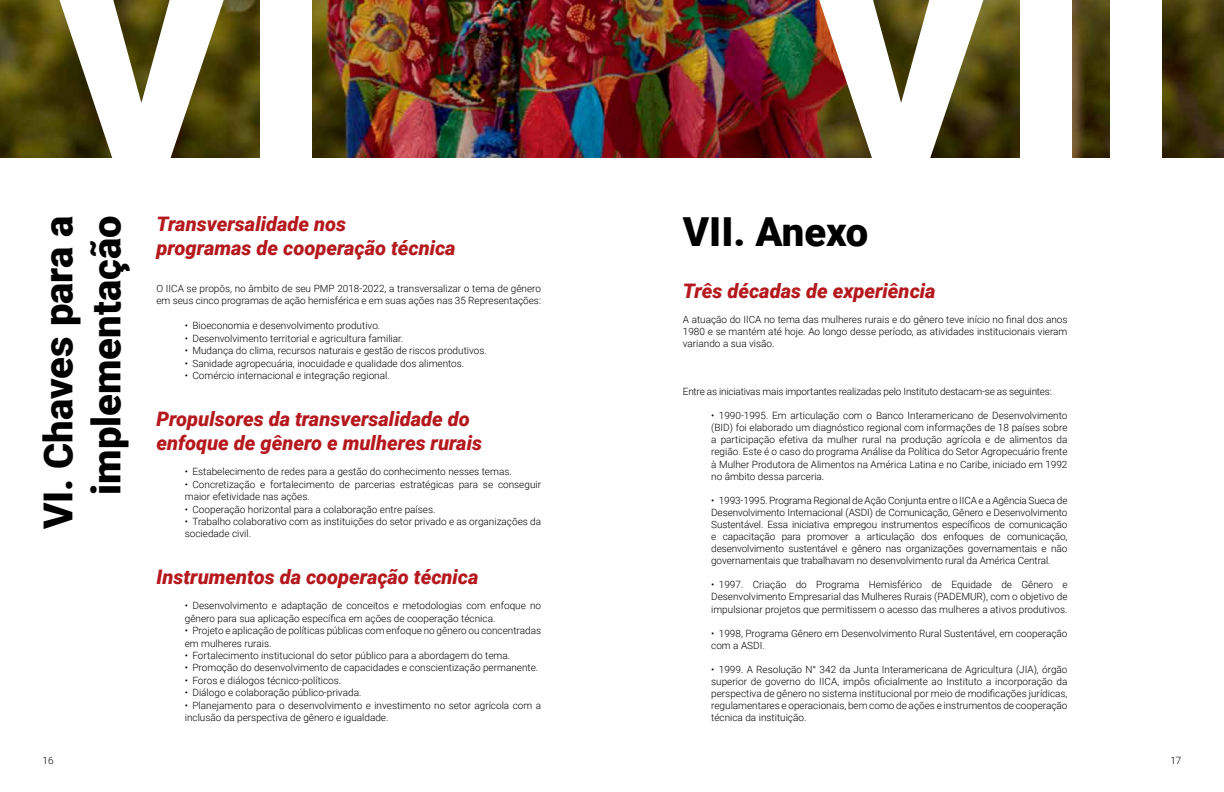
<style>
.page{position:relative;width:1224px;height:792px;background:#fff}
.page>*{position:absolute;margin:0;border:0;box-sizing:border-box;transform-origin:0 0}
.t1{font:900 300px "Roboto";color:#fff}
.t2{font:900 40px/48px "Roboto";color:#000;text-align:right}
.t3{font:italic 900 20px/24.4px "Roboto";color:#b5191e}
.t4{font:300 10px/12.1px "Roboto";color:#000}
.t5{font:300 10px "Roboto";letter-spacing:-.02em;color:#000}
</style>
<div class="page">
<img style="left:0;top:0;width:1224px;height:158px">
<h1 class="t1" style="left:43px;top:-156px;width:290px">VI</h1>
<h2 class="t2" style="left:33px;top:529px;width:315px;rotate:-90deg">VI. Chaves para a implementação</h2>
<h3 class="t3" style="left:156px;top:211px;width:301px">Transversalidade nos<br>programas de cooperação técnica</h3>
<p class="t4" style="left:156px;top:282px;width:386px;line-height:12.4px">O IICA se propôs, no âmbito de seu PMP 2018-2022, a transversalizar o tema de gênero em seus cinco programas de ação hemisférica e em suas ações nas 35 Representações:</p>
<p class="t4" style="left:185px;top:319px;width:197px">• Bioeconomia e desenvolvimento produtivo.</p>
<p class="t4" style="left:185px;top:332px;width:220px">• Desenvolvimento territorial e agricultura familiar.</p>
<p class="t4" style="left:185px;top:344px;width:304px">• Mudança do clima, recursos naturais e gestão de riscos produtivos.</p>
<p class="t4" style="left:185px;top:357px;width:281px">• Sanidade agropecuária, inocuidade e qualidade dos alimentos.</p>
<p class="t4" style="left:185px;top:369px;width:206px">• Comércio internacional e integração regional.</p>
<h3 class="t3" style="left:156px;top:406px;width:327px">Propulsores da transversalidade do enfoque de gênero e mulheres rurais</h3>
<p class="t4" style="left:185px;top:465px;width:329px">• Estabelecimento de redes para a gestão do conhecimento nesses temas.</p>
<p class="t4" style="left:185px;top:478px;width:358px;line-height:12.4px">• Concretização e fortalecimento de parcerias estratégicas para se conseguir maior efetividade nas ações.</p>
<p class="t4" style="left:185px;top:503px;width:252px">• Cooperação horizontal para a colaboração entre países.</p>
<p class="t4" style="left:185px;top:515px;width:358px;line-height:12.4px">• Trabalho colaborativo com as instituições do setor privado e as organizações da sociedade civil.</p>
<h3 class="t3" style="left:156px;top:564px;width:324px">Instrumentos da cooperação técnica</h3>
<p class="t4" style="left:185px;top:599px;width:358px;line-height:12.4px">• Desenvolvimento e adaptação de conceitos e metodologias com enfoque no gênero para sua aplicação específica em ações de cooperação técnica.</p>
<p class="t4" style="left:185px;top:624px;width:358px;line-height:12.4px">• Projeto e aplicação de políticas públicas com enfoque no gênero ou concentradas em mulheres rurais.</p>
<p class="t4" style="left:185px;top:649px;width:327px">• Fortalecimento institucional do setor público para a abordagem do tema.</p>
<p class="t4" style="left:185px;top:661px;width:355px">• Promoção do desenvolvimento de capacidades e conscientização permanente.</p>
<p class="t4" style="left:185px;top:674px;width:158px">• Foros e diálogos técnico-políticos.</p>
<p class="t4" style="left:185px;top:686px;width:178px">• Diálogo e colaboração público-privada.</p>
<p class="t4" style="left:185px;top:699px;width:358px;line-height:12.4px">• Planejamento para o desenvolvimento e investimento no setor agrícola com a inclusão da perspectiva de gênero e igualdade.</p>
<h1 class="t1" style="left:802px;top:-156px;width:381px">VII</h1>
<h2 class="t2" style="left:683px;top:206px;width:187px">VII. Anexo</h2>
<h3 class="t3" style="left:683px;top:278px;width:254px">Três décadas de experiência</h3>
<p class="t4" style="left:683px;top:313px;width:386px;text-align:justify">A atuação do IICA no tema das mulheres rurais e do gênero teve início no final dos anos 1980 e se mantém até hoje. Ao longo desse período, as atividades institucionais vieram variando a sua visão.</p>
<p class="t5" style="left:683px;top:385px;width:371px">Entre as iniciativas mais importantes realizadas pelo Instituto destacam-se as seguintes:</p>
<p class="t4" style="left:711px;top:409px;width:358px;text-align:justify">• 1990-1995. Em articulação com o Banco Interamericano de Desenvolvimento (BID) foi elaborado um diagnóstico regional com informações de 18 países sobre a participação efetiva da mulher rural na produção agrícola e de alimentos da região. Este é o caso do programa Análise da Política do Setor Agropecuário frente à Mulher Produtora de Alimentos na América Latina e no Caribe, iniciado em 1992 no âmbito dessa parceria.</p>
<p class="t4" style="left:711px;top:494px;width:358px;text-align:justify">• 1993-1995. Programa Regional de Ação Conjunta entre o IICA e a Agência Sueca de Desenvolvimento Internacional (ASDI) de Comunicação, Gênero e Desenvolvimento Sustentável. Essa iniciativa empregou instrumentos específicos de comunicação e capacitação para promover a articulação dos enfoques de comunicação, desenvolvimento sustentável e gênero nas organizações governamentais e não governamentais que trabalhavam no desenvolvimento rural da América Central.</p>
<p class="t4" style="left:711px;top:578px;width:358px;text-align:justify">• 1997. Criação do Programa Hemisférico de Equidade de Gênero e Desenvolvimento Empresarial das Mulheres Rurais (PADEMUR), com o objetivo de impulsionar projetos que permitissem o acesso das mulheres a ativos produtivos.</p>
<p class="t4" style="left:711px;top:627px;width:358px">• 1998, Programa Gênero em Desenvolvimento Rural Sustentável, em cooperação com a ASDI.</p>
<p class="t4" style="left:711px;top:663px;width:358px;text-align:justify">• 1999. A Resolução N° 342 da Junta Interamericana de Agricultura (JIA), órgão superior de governo do IICA, impôs oficialmente ao Instituto a incorporação da perspectiva de gênero no sistema institucional por meio de modificações jurídicas, regulamentares e operacionais, bem como de ações e instrumentos de cooperação técnica da instituição.</p>
<p class="t4" style="left:43px;top:754px;width:13px">16</p>
<p class="t4" style="left:1170px;top:754px;width:13px">17</p>
</div>
